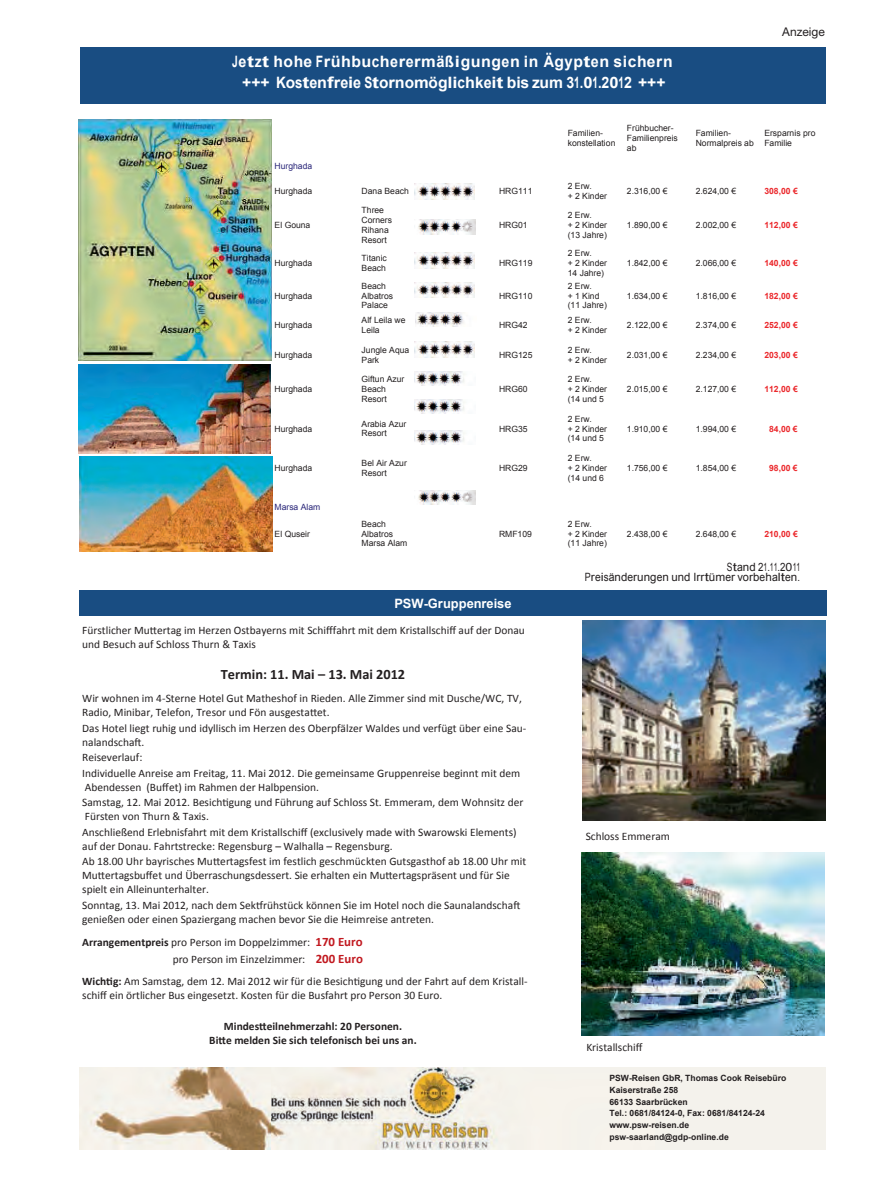
<style>
.page{position:relative;width:893px;height:1191px;background:#fff}
.page>*{position:absolute;margin:0;border:0;box-sizing:border-box;transform-origin:0 0}
.t1{font:700 15.75px/21.1px "Arial";letter-spacing:.02em;color:#fff;text-align:center;scale:.66 1}
.t2{font:700 14.25px "Calibri";color:#231f20}
.t3{font:700 12.9px "Arial";color:#fff}
.t4{font:12px "Helvetica Neue Roman OV KAMQOC";color:#231f20}
.t5{font:11.4px/14px "Calibri";color:#231f20}
.t6{font:700 11.4px/14px "Calibri";color:#231f20;text-align:center}
.t7{font:11.4px/9.9px "Arial";color:#231f20;text-align:right;scale:.75 1}
.t8{font:8.55px/9.9px "Arial";color:#231f20}
.t9{font:700 8.55px/11.7px "Arial";color:#231f20}
.t10{font:700 8.55px "Arial";letter-spacing:.005em;color:#eb272b}
.t11{font:8.55px "Arial";color:#2a2679}
.s1{font-weight:700}
.s2{font-weight:700;font-size:12.9px;color:#c1181f}
</style>
<div class="page">
<img style="left:78px;top:47px;width:749px;height:1103px">
<h1 class="t1" style="left:232px;top:54px;width:669px">Jetzt hohe Frühbucherermäßigungen in Ägypten sichern +++ Kostenfreie Stornomöglichkeit bis zum 31.01.2012 +++</h1>
<p class="t4" style="left:782px;top:27px;width:44px">Anzeige</p>
<p class="t8" style="left:568px;top:129px;width:49px">Familien&shy;konstellation</p>
<p class="t8" style="left:627px;top:124px;width:52px">Frühbucher-<br>Familienpreis ab</p>
<p class="t8" style="left:696px;top:129px;width:60px">Familien-<br>Normalpreis ab</p>
<p class="t8" style="left:764px;top:129px;width:53px">Ersparnis pro<br>Familie</p>
<p class="t11" style="left:275px;top:163px;width:39px">Hurghada</p>
<p class="t8" style="left:275px;top:187px;width:39px">Hurghada</p>
<p class="t8" style="left:362px;top:187px;width:49px">Dana Beach</p>
<p class="t8" style="left:499px;top:187px;width:35px">HRG111</p>
<p class="t8" style="left:568px;top:182px;width:41px">2 Erw.<br>+ 2 Kinder</p>
<p class="t8" style="left:627px;top:187px;width:42px">2.316,00 €</p>
<p class="t8" style="left:696px;top:187px;width:42px">2.624,00 €</p>
<p class="t10" style="left:764px;top:188px;width:35px">308,00 €</p>
<p class="t8" style="left:275px;top:221px;width:37px">El Gouna</p>
<p class="t8" style="left:362px;top:207px;width:32px">Three<br>Corners<br>Rihana<br>Resort</p>
<p class="t8" style="left:499px;top:221px;width:30px">HRG01</p>
<p class="t8" style="left:568px;top:212px;width:41px">2 Erw.<br>+ 2 Kinder (13 Jahre)</p>
<p class="t8" style="left:627px;top:221px;width:42px">1.890,00 €</p>
<p class="t8" style="left:696px;top:221px;width:42px">2.002,00 €</p>
<p class="t10" style="left:764px;top:222px;width:35px">112,00 €</p>
<p class="t8" style="left:275px;top:259px;width:39px">Hurghada</p>
<p class="t8" style="left:362px;top:254px;width:27px">Titanic<br>Beach</p>
<p class="t8" style="left:499px;top:259px;width:35px">HRG119</p>
<p class="t8" style="left:568px;top:249px;width:41px">2 Erw.<br>+ 2 Kinder<br>14 Jahre)</p>
<p class="t8" style="left:627px;top:259px;width:42px">1.842,00 €</p>
<p class="t8" style="left:696px;top:259px;width:42px">2.066,00 €</p>
<p class="t10" style="left:764px;top:260px;width:35px">140,00 €</p>
<p class="t8" style="left:275px;top:292px;width:39px">Hurghada</p>
<p class="t8" style="left:362px;top:282px;width:33px">Beach<br>Albatros<br>Palace</p>
<p class="t8" style="left:499px;top:292px;width:35px">HRG110</p>
<p class="t8" style="left:568px;top:282px;width:41px">2 Erw.<br>+ 1 Kind (11 Jahre)</p>
<p class="t8" style="left:627px;top:292px;width:42px">1.634,00 €</p>
<p class="t8" style="left:696px;top:292px;width:42px">1.816,00 €</p>
<p class="t10" style="left:764px;top:293px;width:35px">182,00 €</p>
<p class="t8" style="left:275px;top:321px;width:39px">Hurghada</p>
<p class="t8" style="left:362px;top:316px;width:45px">Alf Leila we<br>Leila</p>
<p class="t8" style="left:499px;top:321px;width:30px">HRG42</p>
<p class="t8" style="left:568px;top:316px;width:41px">2 Erw.<br>+ 2 Kinder</p>
<p class="t8" style="left:627px;top:321px;width:42px">2.122,00 €</p>
<p class="t8" style="left:696px;top:321px;width:42px">2.374,00 €</p>
<p class="t10" style="left:764px;top:322px;width:35px">252,00 €</p>
<p class="t8" style="left:275px;top:351px;width:39px">Hurghada</p>
<p class="t8" style="left:362px;top:346px;width:49px">Jungle Aqua<br>Park</p>
<p class="t8" style="left:499px;top:351px;width:35px">HRG125</p>
<p class="t8" style="left:568px;top:346px;width:41px">2 Erw.<br>+ 2 Kinder</p>
<p class="t8" style="left:627px;top:351px;width:42px">2.031,00 €</p>
<p class="t8" style="left:696px;top:351px;width:42px">2.234,00 €</p>
<p class="t10" style="left:764px;top:352px;width:35px">203,00 €</p>
<p class="t8" style="left:275px;top:385px;width:39px">Hurghada</p>
<p class="t8" style="left:362px;top:375px;width:44px">Giftun Azur<br>Beach<br>Resort</p>
<p class="t8" style="left:499px;top:385px;width:30px">HRG60</p>
<p class="t8" style="left:568px;top:375px;width:41px">2 Erw.<br>+ 2 Kinder (14 und 5</p>
<p class="t8" style="left:627px;top:385px;width:42px">2.015,00 €</p>
<p class="t8" style="left:696px;top:385px;width:42px">2.127,00 €</p>
<p class="t10" style="left:764px;top:386px;width:35px">112,00 €</p>
<p class="t8" style="left:275px;top:425px;width:39px">Hurghada</p>
<p class="t8" style="left:362px;top:420px;width:46px">Arabia Azur<br>Resort</p>
<p class="t8" style="left:499px;top:425px;width:30px">HRG35</p>
<p class="t8" style="left:568px;top:415px;width:41px">2 Erw.<br>+ 2 Kinder (14 und 5</p>
<p class="t8" style="left:627px;top:425px;width:42px">1.910,00 €</p>
<p class="t8" style="left:696px;top:425px;width:42px">1.994,00 €</p>
<p class="t10" style="left:769px;top:425px;width:30px">84,00 €</p>
<p class="t8" style="left:275px;top:464px;width:39px">Hurghada</p>
<p class="t8" style="left:362px;top:459px;width:47px">Bel Air Azur<br>Resort</p>
<p class="t8" style="left:499px;top:464px;width:30px">HRG29</p>
<p class="t8" style="left:568px;top:454px;width:41px">2 Erw.<br>+ 2 Kinder (14 und 6</p>
<p class="t8" style="left:627px;top:464px;width:42px">1.756,00 €</p>
<p class="t8" style="left:696px;top:464px;width:42px">1.854,00 €</p>
<p class="t10" style="left:769px;top:465px;width:30px">98,00 €</p>
<p class="t11" style="left:275px;top:504px;width:47px">Marsa Alam</p>
<p class="t8" style="left:275px;top:530px;width:37px">El Quseir</p>
<p class="t8" style="left:362px;top:520px;width:47px">Beach<br>Albatros<br>Marsa Alam</p>
<p class="t8" style="left:499px;top:530px;width:34px">RMF109</p>
<p class="t8" style="left:568px;top:520px;width:41px">2 Erw.<br>+ 2 Kinder (11 Jahre)</p>
<p class="t8" style="left:627px;top:530px;width:42px">2.438,00 €</p>
<p class="t8" style="left:696px;top:530px;width:42px">2.648,00 €</p>
<p class="t10" style="left:764px;top:530px;width:35px">210,00 €</p>
<p class="t7" style="left:585px;top:564px;width:288px">Stand 21.11.2011<br>Preisänderungen und Irrtümer vorbehalten.</p>
<p class="t3" style="left:394px;top:599px;width:119px">PSW-Gruppenreise</p>
<p class="t5" style="left:82px;top:623px;width:444px">Fürstlicher Mu&amp;ertag im Herzen Ostbayerns mit Schifffahrt mit dem Kristallschiff auf der Donau und Besuch auf Schloss Thurn &amp; Taxis</p>
<p class="t2" style="left:221px;top:670px;width:186px">Termin: 11. Mai – 13. Mai 2012</p>
<p class="t5" style="left:82px;top:691px;width:441px">Wir wohnen im 4‐Sterne Hotel Gut Matheshof in Rieden. Alle Zimmer sind mit Dusche/WC, TV,<br>Radio, Minibar, Telefon, Tresor und Fön ausgesta&amp;et.</p>
<p class="t5" style="left:82px;top:721px;width:446px">Das Hotel liegt ruhig und idyllisch im Herzen des Oberpfälzer Waldes und verfügt über eine Sau‐ nalandscha#.</p>
<p class="t5" style="left:82px;top:749px;width:439px;line-height:15.6px">Reiseverlauf:<br>Individuelle Anreise am Freitag, 11. Mai 2012. Die gemeinsame Gruppenreise beginnt mit dem</p>
<p class="t5" style="left:82px;top:779px;width:443px;line-height:15.6px">Abendessen (Buffet) im Rahmen der Halbpension.<br>Samstag, 12. Mai 2012. Besich"gung und Führung auf Schloss St. Emmeram, dem Wohnsitz der</p>
<p class="t5" style="left:82px;top:808px;width:436px;line-height:15.6px">Fürsten von Thurn &amp; Taxis.<br>Anschließend Erlebnisfahrt mit dem Kristallschiff (exclusively made with Swarowski Elements)</p>
<p class="t5" style="left:82px;top:838px;width:446px;line-height:15.6px">auf der Donau. Fahrtstrecke: Regensburg – Walhalla – Regensburg.<br>Ab 18.00 Uhr bayrisches Mu&amp;ertagsfest im festlich geschmückten Gutsgasthof ab 18.00 Uhr mit</p>
<p class="t5" style="left:82px;top:868px;width:429px">Mu&amp;ertagsbuffet und Überraschungsdessert. Sie erhalten ein Mu&amp;ertagspräsent und für Sie spielt ein Alleinunterhalter.</p>
<p class="t5" style="left:82px;top:898px;width:440px">Sonntag, 13. Mai 2012, nach dem Sek$rühstück können Sie im Hotel noch die Saunalandscha# genießen oder einen Spaziergang machen bevor Sie die Heimreise antreten.</p>
<p class="t5" style="left:82px;top:934px;width:282px;line-height:16.5px;text-align:right"><span class="s1">Arrangementpreis</span> pro Person im Doppelzimmer: <span class="s2">170 Euro </span>pro Person im Einzelzimmer: <span class="s2">200 Euro</span></p>
<p class="t5" style="left:82px;top:974px;width:447px"><span class="s1">Wich!g:</span> Am Samstag, dem 12. Mai 2012 wir für die Besich"gung und der Fahrt auf dem Kristall‐ schiff ein örtlicher Bus eingesetzt. Kosten für die Busfahrt pro Person 30 Euro.</p>
<p class="t6" style="left:209px;top:1021px;width:209px">Mindes"eilnehmerzahl: 20 Personen.<br>Bi"e melden Sie sich telefonisch bei uns an.</p>
<p class="t5" style="left:586px;top:829px;width:86px">Schloss Emmeram</p>
<p class="t5" style="left:586px;top:1039px;width:58px">Kristallschiff</p>
<p class="t9" style="left:609px;top:1073px;width:178px">PSW-Reisen GbR, Thomas Cook Reisebüro<br>Kaiserstraße 258<br>66133 Saarbrücken<br>Tel.: 0681/84124-0, Fax: 0681/84124-24 www.psw-reisen.de psw-saarland@gdp-online.de</p>
</div>
